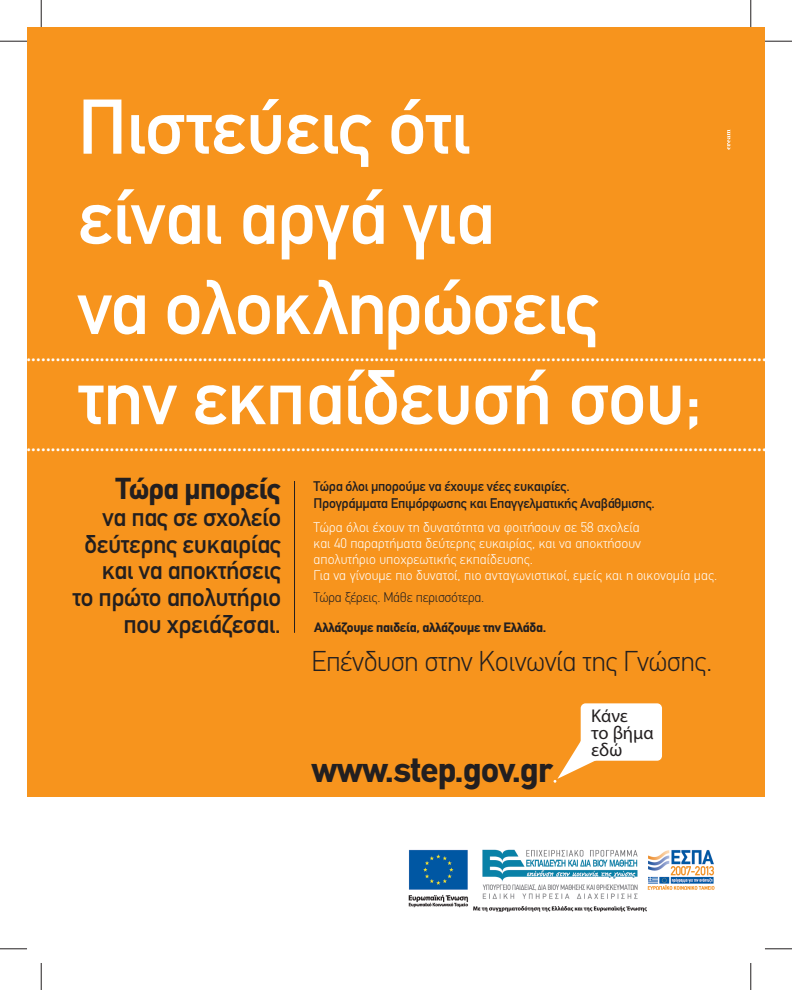
<style>
.page{position:relative;width:792px;height:990px;background:#fff}
.page>*{position:absolute;margin:0;border:0;box-sizing:border-box;transform-origin:0 0}
.t1{font:76.1px/90.1px "CF Din";letter-spacing:-.015em;color:#fff}
.t2{font:700 35.6px "CF Din";letter-spacing:-.02em;color:#231f20}
.t3{font:700 29.8px "CF Din";letter-spacing:-.02em;color:#231f20}
.t4{font:300 28.2px "CF Din";letter-spacing:-.02em;color:#231f20}
.t5{font:25.3px/26.7px "CF Din";letter-spacing:-.02em;color:#231f20;text-align:right}
.t6{font:22.9px "Myriad Pro";color:#fff}
.t7{font:18.5px/17px "Myriad Pro";color:#231f20}
.t8{font:300 13.8px/16px "CF Din";color:#fff}
.t9{font:13.8px/16.6px "CF Din";letter-spacing:-.02em;color:#231f20}
.t10{font:300 13.8px "CF Din";letter-spacing:-.02em;color:#231f20}
.t11{font:700 13.4px "CF Din";letter-spacing:-.02em;color:#231f20}
</style>
<div class="page">
<div style="left:27px;top:27px;width:737px;height:769px;background:#f7941d"></div>
<hr style="left:294px;top:481px;width:1px;height:151px;background:#231f20">
<img style="left:408px;top:849px;width:307px;height:63px">
<svg style="left:727px;top:130px;width:2px;height:19px"></svg>
<div style="left:580px;top:703px;width:81px;height:57px;background:#fff;border-radius:5px"></div>
<svg style="left:553px;top:738px;width:47px;height:44px"></svg>
<svg style="left:0;top:41px;width:27px;height:1px"></svg>
<svg style="left:764px;top:41px;width:27px;height:1px"></svg>
<svg style="left:0;top:948px;width:27px;height:1px"></svg>
<svg style="left:765px;top:948px;width:26px;height:1px"></svg>
<svg style="left:41px;top:0;width:1px;height:27px"></svg>
<svg style="left:41px;top:963px;width:1px;height:26px"></svg>
<svg style="left:750px;top:0;width:1px;height:27px"></svg>
<svg style="left:750px;top:963px;width:1px;height:26px"></svg>
<h1 class="t1" style="left:78px;top:83px;width:625px">Πιστεύεις ότι<br>είναι αργά για<br>να ολοκληρώσεις την εκπαίδευσή σου;</h1>
<p class="t6" style="left:21px;top:429px;width:756px">..........................................................................................................................................................</p>
<p class="t6" style="left:21px;top:339px;width:751px">.........................................................................................................................................................</p>
<h3 class="t3" style="left:116px;top:472px;width:167px">Τώρα µπορείς</h3>
<p class="t5" style="left:72px;top:504px;width:210px">να πας σε σχολείο δεύτερης ευκαιρίας και να αποκτήσεις<br>το πρώτο απολυτήριο που χρειάζεσαι.</p>
<p class="t9" style="left:313px;top:478px;width:342px">Τώρα όλοι µπορούµε να έχουµε νέες ευκαιρίες.<br>Προγράµµατα Eπιµόρφωσης και Eπαγγελµατικής Aναβάθµισης.</p>
<p class="t8" style="left:313px;top:519px;width:405px">Τώρα όλοι έχουν τη δυνατότητα να φοιτήσουν σε 58 σχολεία<br>και 40 παραρτήµατα δεύτερης ευκαιρίας, και να αποκτήσουν<br>απολυτήριο υποχρεωτικής εκπαίδευσης.<br>Για να γίνουµε πιο δυνατοί, πιο ανταγωνιστικοί, εµείς και η οικονοµία µας.</p>
<p class="t10" style="left:313px;top:589px;width:172px">Τώρα ξέρεις. Μάθε περισσότερα.</p>
<p class="t11" style="left:314px;top:620px;width:233px">Αλλάζουµε παιδεία, αλλάζουµε την Ελλάδα.</p>
<p class="t4" style="left:311px;top:645px;width:402px">Επένδυση στην Κοινωνία της Γνώσης.</p>
<h2 class="t2" style="left:311px;top:750px;width:242px">www.step.gov.gr</h2>
<p class="t7" style="left:590px;top:706px;width:64px">Κάνε<br>το βήμα εδώ</p>
</div>
